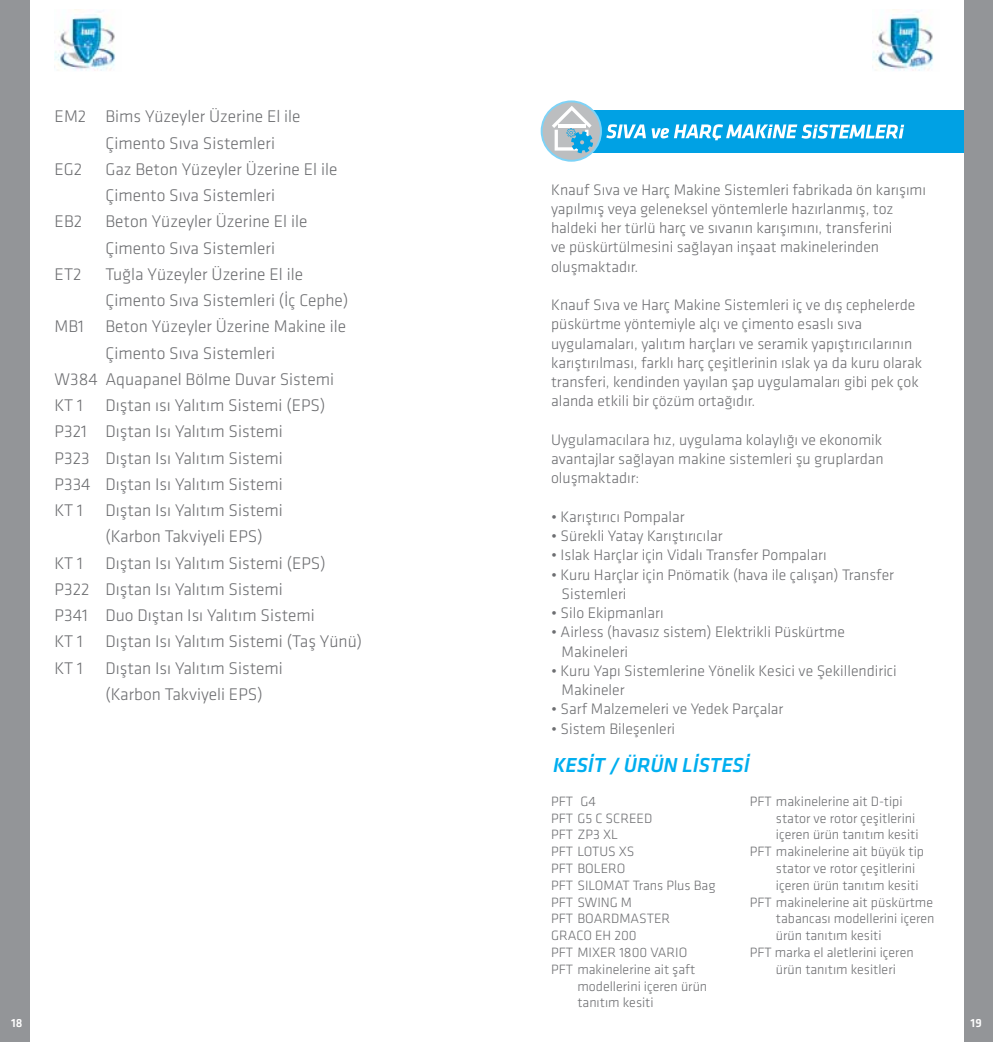
<style>
.page{position:relative;width:993px;height:1042px;background:#fff}
.page>*{position:absolute;margin:0;border:0;box-sizing:border-box;transform-origin:0 0}
.t1{font:italic 500 21px "Klavika";color:#00aeef}
.t2{font:300 17.5px/26.2px "Klavika";color:#6d6e71}
.t3{font:300 15.75px/19.2px "Klavika";color:#6d6e71}
.t4{font:300 14px/16.8px "Klavika";color:#6d6e71}
.t5{font:500 12.25px "Klavika";color:#fff}
</style>
<div class="page">
<div style="left:0;top:0;width:30px;height:1042px;background:#939598"></div>
<img style="left:55px;top:10px;width:60px;height:61px">
<img style="left:872px;top:10px;width:61px;height:61px">
<div style="left:575px;top:110px;width:417px;height:42px;background:#00a1e4"></div>
<svg style="left:540px;top:100px;width:105px;height:62px"></svg>
<svg style="left:651px;top:124px;width:252px;height:16px"></svg>
<div style="left:964px;top:0;width:28px;height:1042px;background:#939598"></div>
<p class="t2" style="left:55px;top:104px;width:247px">EM2 Bims Yüzeyler Üzerine El ile</p>
<p class="t2" style="left:105px;top:130px;width:171px">Çimento Sıva Sistemleri</p>
<p class="t2" style="left:55px;top:156px;width:29px">EG2</p>
<p class="t2" style="left:105px;top:156px;width:233px">Gaz Beton Yüzeyler Üzerine El ile<br>Çimento Sıva Sistemleri</p>
<p class="t2" style="left:55px;top:209px;width:29px">EB2</p>
<p class="t2" style="left:105px;top:209px;width:203px">Beton Yüzeyler Üzerine El ile<br>Çimento Sıva Sistemleri</p>
<p class="t2" style="left:55px;top:261px;width:28px">ET2</p>
<p class="t2" style="left:105px;top:261px;width:199px">Tuğla Yüzeyler Üzerine El ile</p>
<p class="t2" style="left:105px;top:287px;width:244px">Çimento Sıva Sistemleri (İç Cephe)</p>
<p class="t2" style="left:55px;top:314px;width:293px">MB1 Beton Yüzeyler Üzerine Makine ile</p>
<p class="t2" style="left:105px;top:340px;width:171px">Çimento Sıva Sistemleri</p>
<p class="t2" style="left:55px;top:366px;width:281px">W384 Aquapanel Bölme Duvar Sistemi</p>
<p class="t2" style="left:55px;top:392px;width:30px">KT 1</p>
<p class="t2" style="left:55px;top:392px;width:272px;text-indent:51px">Dıştan ısı Yalıtım Sistemi (EPS)<br>P321 Dıştan Isı Yalıtım Sistemi<br>P323 Dıştan Isı Yalıtım Sistemi<br>P334 Dıştan Isı Yalıtım Sistemi<br>KT 1</p>
<p class="t2" style="left:105px;top:497px;width:179px">Dıştan Isı Yalıtım Sistemi (Karbon Takviyeli EPS)</p>
<p class="t2" style="left:55px;top:550px;width:272px;text-indent:51px">Dıştan Isı Yalıtım Sistemi (EPS)<br>P322 Dıştan Isı Yalıtım Sistemi<br>P341 Duo Dıştan Isı Yalıtım Sistemi<br>KT 1</p>
<p class="t2" style="left:55px;top:550px;width:30px">KT 1</p>
<p class="t2" style="left:105px;top:629px;width:258px">Dıştan Isı Yalıtım Sistemi (Taş Yünü)</p>
<p class="t2" style="left:55px;top:655px;width:30px">KT 1</p>
<p class="t2" style="left:105px;top:655px;width:179px">Dıştan Isı Yalıtım Sistemi (Karbon Takviyeli EPS)</p>
<p class="t5" style="left:11px;top:1016px;width:13px">18</p>
<p class="t3" style="left:551px;top:180px;width:376px">Knauf Sıva ve Harç Makine Sistemleri fabrikada ön karışımı yapılmış veya geleneksel yöntemlerle hazırlanmış, toz haldeki her türlü harç ve sıvanın karışımını, transferini<br>ve püskürtülmesini sağlayan inşaat makinelerinden oluşmaktadır.</p>
<p class="t3" style="left:551px;top:295px;width:372px">Knauf Sıva ve Harç Makine Sistemleri iç ve dış cephelerde püskürtme yöntemiyle alçı ve çimento esaslı sıva uygulamaları, yalıtım harçları ve seramik yapıştırıcılarının karıştırılması, farklı harç çeşitlerinin ıslak ya da kuru olarak transferi, kendinden yayılan şap uygulamaları gibi pek çok alanda etkili bir çözüm ortağıdır.</p>
<p class="t3" style="left:551px;top:430px;width:334px;text-align:justify">Uygulamacılara hız, uygulama kolaylığı ve ekonomik avantajlar sağlayan makine sistemleri şu gruplardan oluşmaktadır:</p>
<p class="t3" style="left:551px;top:507px;width:135px">• Karıştırıcı Pompalar</p>
<p class="t3" style="left:551px;top:526px;width:173px">• Sürekli Yatay Karıştırıcılar</p>
<p class="t3" style="left:551px;top:546px;width:277px">• Islak Harçlar için Vidalı Transfer Pompaları</p>
<p class="t3" style="left:561px;top:565px;width:334px;text-indent:-11px">• Kuru Harçlar için Pnömatik (hava ile çalışan) Transfer<br>Sistemleri</p>
<p class="t3" style="left:551px;top:603px;width:114px">• Silo Ekipmanları</p>
<p class="t3" style="left:561px;top:623px;width:285px;text-indent:-11px">• Airless (havasız sistem) Elektrikli Püskürtme<br>Makineleri</p>
<p class="t3" style="left:561px;top:661px;width:336px;text-indent:-11px">• Kuru Yapı Sistemlerine Yönelik Kesici ve Şekillendirici<br>Makineler</p>
<p class="t3" style="left:551px;top:700px;width:234px">• Sarf Malzemeleri ve Yedek Parçalar</p>
<p class="t3" style="left:551px;top:719px;width:125px">• Sistem Bileşenleri</p>
<h1 class="t1" style="left:553px;top:754px;width:198px">KESİT / ÜRÜN LİSTESİ</h1>
<p class="t4" style="left:551px;top:793px;width:166px">PFT G4<br>PFT G5 C SCREED<br>PFT ZP3 XL<br>PFT LOTUS XS<br>PFT BOLERO<br>PFT SILOMAT Trans Plus Bag<br>PFT SWING M<br>PFT BOARDMASTER<br>GRACO EH 200<br>PFT MIXER 1800 VARIO<br>PFT makinelerine ait şaft</p>
<p class="t4" style="left:577px;top:978px;width:131px">modellerini içeren ürün tanıtım kesiti</p>
<p class="t4" style="left:749px;top:793px;width:154px">PFT makinelerine ait D-tipi</p>
<p class="t4" style="left:775px;top:810px;width:141px">stator ve rotor çeşitlerini</p>
<p class="t4" style="left:775px;top:826px;width:144px">içeren ürün tanıtım kesiti</p>
<p class="t4" style="left:749px;top:843px;width:176px">PFT makinelerine ait büyük tip</p>
<p class="t4" style="left:775px;top:860px;width:141px">stator ve rotor çeşitlerini</p>
<p class="t4" style="left:775px;top:877px;width:144px">içeren ürün tanıtım kesiti</p>
<p class="t4" style="left:749px;top:894px;width:185px">PFT makinelerine ait püskürtme</p>
<p class="t4" style="left:775px;top:910px;width:160px">tabancası modellerini içeren</p>
<p class="t4" style="left:775px;top:927px;width:107px">ürün tanıtım kesiti</p>
<p class="t4" style="left:749px;top:944px;width:165px">PFT marka el aletlerini içeren</p>
<p class="t4" style="left:775px;top:961px;width:121px">ürün tanıtım kesitleri</p>
<p class="t5" style="left:970px;top:1016px;width:13px">19</p>
</div>
